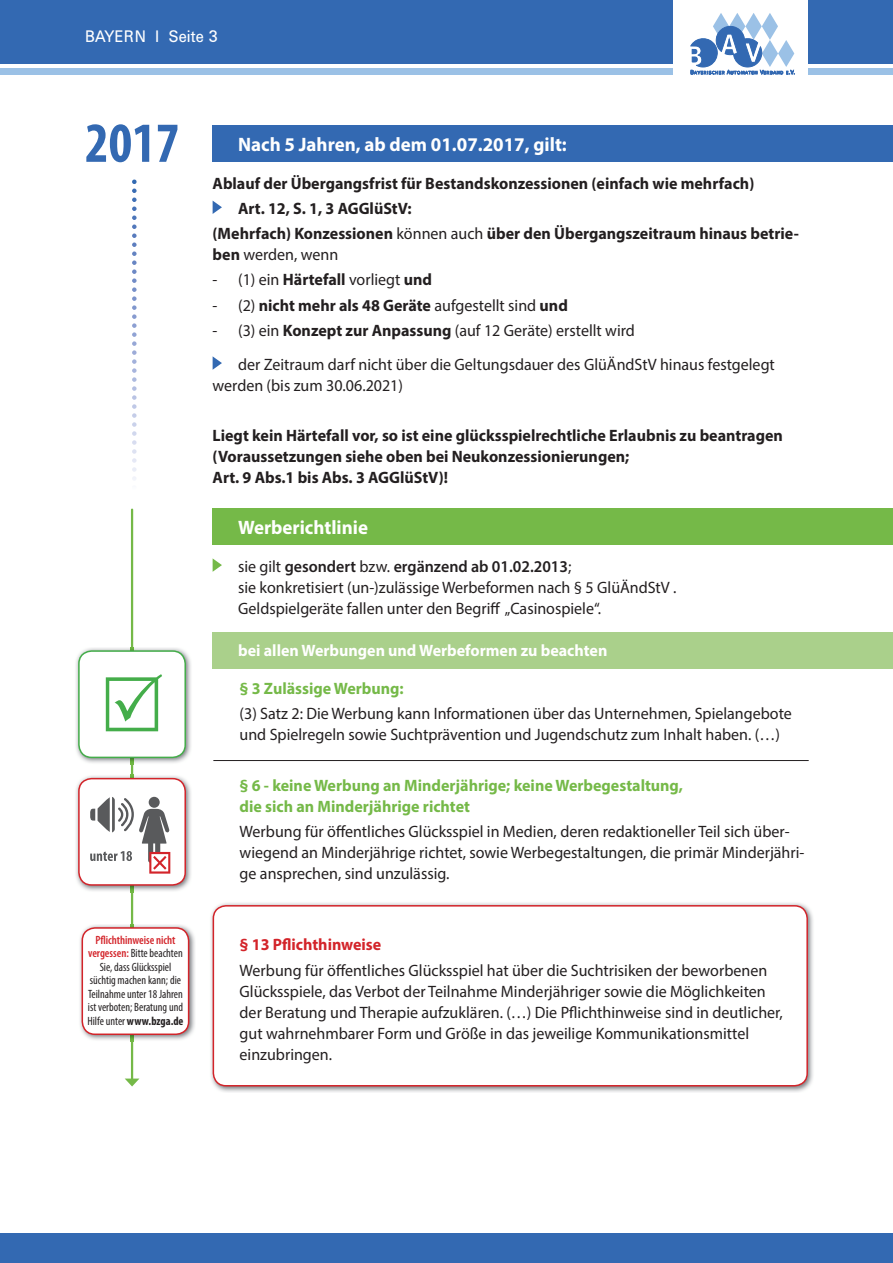
<style>
.page{position:relative;width:893px;height:1263px;background:#fff}
.page>*{position:absolute;margin:0;border:0;box-sizing:border-box;transform-origin:0 0}
.t1{font:700 condensed 57px "Myriad Pro";color:#3369b2}
.t2{font:700 19.5px "Myriad Pro";color:#fff}
.t3{font:16.5px/21px "Myriad Pro";color:#231f20}
.t4{font:700 16.5px/21px "Myriad Pro";color:#231f20}
.t5{font:700 16.5px/21px "Myriad Pro";color:#75b948}
.t6{font:700 16.5px "Myriad Pro";color:#fff}
.t7{font:700 16.5px "Myriad Pro";color:#d3242a}
.t8{font:16.5px "Univers BQ";color:#fff;scale:.94 1}
.t9{font:condensed 12px/13.5px "Myriad Pro";color:#231f20;text-align:center}
.s1{font-weight:600;color:#d3242a}
.s2{font-weight:700}
.s3{font-weight:400}
.s4{font-weight:600}
</style>
<div class="page">
<img style="left:211px;top:903px;width:602px;height:189px">
<div style="left:213px;top:906px;width:594px;height:180px;background:#fff;border-radius:13px"></div>
<div style="left:213px;top:905px;width:595px;height:181px;border:2px solid #d3242a;border-radius:13px"></div>
<div style="left:213px;top:632px;width:680px;height:36px;background:#aad08b"></div>
<div style="left:213px;top:509px;width:680px;height:36px;background:#75b948"></div>
<div style="left:213px;top:125px;width:680px;height:37px;background:#3369b2"></div>
<svg style="left:132px;top:180px;width:5px;height:300px"></svg>
<div style="left:0;top:0;width:893px;height:64px;background:#3369b2"></div>
<div style="left:0;top:68px;width:893px;height:6px;background:#9bc1e6"></div>
<div style="left:673px;top:0;width:135px;height:106px;background:#fff"></div>
<svg style="left:690px;top:13px;width:105px;height:62px"></svg>
<div style="left:0;top:1233px;width:893px;height:30px;background:#3369b2"></div>
<svg style="left:213px;top:201px;width:9px;height:13px"></svg>
<svg style="left:213px;top:356px;width:9px;height:14px"></svg>
<svg style="left:213px;top:558px;width:9px;height:14px"></svg>
<hr style="left:213px;top:760px;width:596px;height:1px;background:#231f20">
<hr style="left:131px;top:509px;width:2px;height:572px;background:#75b948">
<svg style="left:125px;top:1078px;width:14px;height:8px"></svg>
<img style="left:76px;top:775px;width:115px;height:117px">
<img style="left:131px;top:775px;width:2px;height:117px">
<div style="left:79px;top:779px;width:106px;height:106px;background:#fff;border-radius:13px"></div>
<div style="left:78px;top:778px;width:108px;height:108px;border:2px solid #d3242a;border-radius:13px"></div>
<svg style="left:90px;top:797px;width:80px;height:77px"></svg>
<img style="left:76px;top:647px;width:115px;height:117px">
<img style="left:131px;top:647px;width:2px;height:117px">
<div style="left:79px;top:651px;width:106px;height:106px;background:#fff;border-radius:13px"></div>
<div style="left:78px;top:650px;width:108px;height:108px;border:2px solid #44ad4a;border-radius:13px"></div>
<svg style="left:106px;top:674px;width:56px;height:57px"></svg>
<img style="left:80px;top:924px;width:115px;height:117px">
<img style="left:131px;top:924px;width:2px;height:117px">
<div style="left:82px;top:928px;width:107px;height:106px;background:#fff;border-radius:13px"></div>
<div style="left:82px;top:927px;width:107px;height:108px;border:2px solid #d3242a;border-radius:13px"></div>
<p class="t8" style="left:85px;top:27px;width:143px">BAYERN I Seite 3</p>
<h1 class="t1" style="left:85px;top:107px;width:96px">2017</h1>
<p class="t9" style="left:87px;top:933px;width:98px"><span class="s1">Pflichthinweise nicht vergessen:</span> Bitte beachten<br>Sie, dass Glücksspiel süchtig machen kann; die<br>Teilnahme unter 18 Jahren ist verboten; Beratung und<br>Hilfe unter <span class="s2">www.bzga.de</span></p>
<p class="t2" style="left:238px;top:131px;width:330px">Nach 5 Jahren, ab dem 01.07.2017, gilt:</p>
<p class="t4" style="left:213px;top:172px;width:543px">Ablauf der Übergangsfrist für Bestandskonzessionen (einfach wie mehrfach)</p>
<p class="t4" style="left:238px;top:197px;width:175px">Art. 12, S. 1, 3 AGGlüStV:</p>
<p class="t4" style="left:213px;top:223px;width:588px">(Mehrfach) Konzessionen <span class="s3">können auch</span> über den Übergangszeitraum hinaus betrie-</p>
<p class="t3" style="left:213px;top:244px;width:127px"><span class="s2">ben</span> werden, wenn</p>
<p class="t3" style="left:213px;top:269px;width:221px">- (1) ein <span class="s2">Härtefall</span> vorliegt <span class="s2">und</span></p>
<p class="t4" style="left:213px;top:294px;width:357px"><span class="s3">- (2)</span> nicht mehr als 48 Geräte <span class="s3">aufgestellt sind</span> und</p>
<p class="t3" style="left:238px;top:313px;width:538px;line-height:33.8px;text-indent:-25px">- (3) ein <span class="s2">Konzept zur Anpassung</span> (auf 12 Geräte) erstellt wird<br>der Zeitraum darf nicht über die Geltungsdauer des GlüÄndStV hinaus festgelegt</p>
<p class="t3" style="left:213px;top:374px;width:192px">werden (bis zum 30.06.2021)</p>
<p class="t4" style="left:213px;top:425px;width:572px">Liegt kein Härtefall vor, so ist eine glücksspielrechtliche Erlaubnis zu beantragen (Voraussetzungen siehe oben bei Neukonzessionierungen;<br>Art. 9 Abs.1 bis Abs. 3 AGGlüStV)!</p>
<p class="t2" style="left:238px;top:514px;width:131px">Werberichtlinie</p>
<p class="t3" style="left:238px;top:555px;width:440px">sie gilt <span class="s4">gesondert</span> bzw. <span class="s4">ergänzend ab 01.02.2013</span>;<br>sie konkretisiert (un-)zulässige Werbeformen nach § 5 GlüÄndStV .<br>Geldspielgeräte fallen unter den Begriff „Casinospiele“.</p>
<p class="t6" style="left:238px;top:639px;width:371px">bei allen Werbungen und Werbeformen zu beachten</p>
<p class="t5" style="left:240px;top:677px;width:166px">§ 3 Zulässige Werbung:</p>
<p class="t3" style="left:240px;top:703px;width:554px">(3) Satz 2: Die Werbung kann Informationen über das Unternehmen, Spielangebote und Spielregeln sowie Suchtprävention und Jugendschutz zum Inhalt haben. (…)</p>
<p class="t5" style="left:240px;top:774px;width:445px">§ 6 - keine Werbung an Minderjährige; keine Werbegestaltung, die sich an Minderjährige richtet</p>
<p class="t3" style="left:240px;top:820px;width:566px">Werbung für öffentliches Glücksspiel in Medien, deren redaktioneller Teil sich über&shy;wiegend an Minderjährige richtet, sowie Werbegestaltungen, die primär Minderjähri&shy;ge ansprechen, sind unzulässig.</p>
<p class="t7" style="left:240px;top:934px;width:143px">§ 13 Pflichthinweise</p>
<p class="t3" style="left:240px;top:959px;width:545px">Werbung für öffentliches Glücksspiel hat über die Suchtrisiken der beworbenen Glücksspiele, das Verbot der Teilnahme Minderjähriger sowie die Möglichkeiten der Beratung und Therapie aufzuklären. (…) Die Pflichthinweise sind in deutlicher, gut wahrnehmbarer Form und Größe in das jeweilige Kommunikationsmittel einzubringen.</p>
</div>
